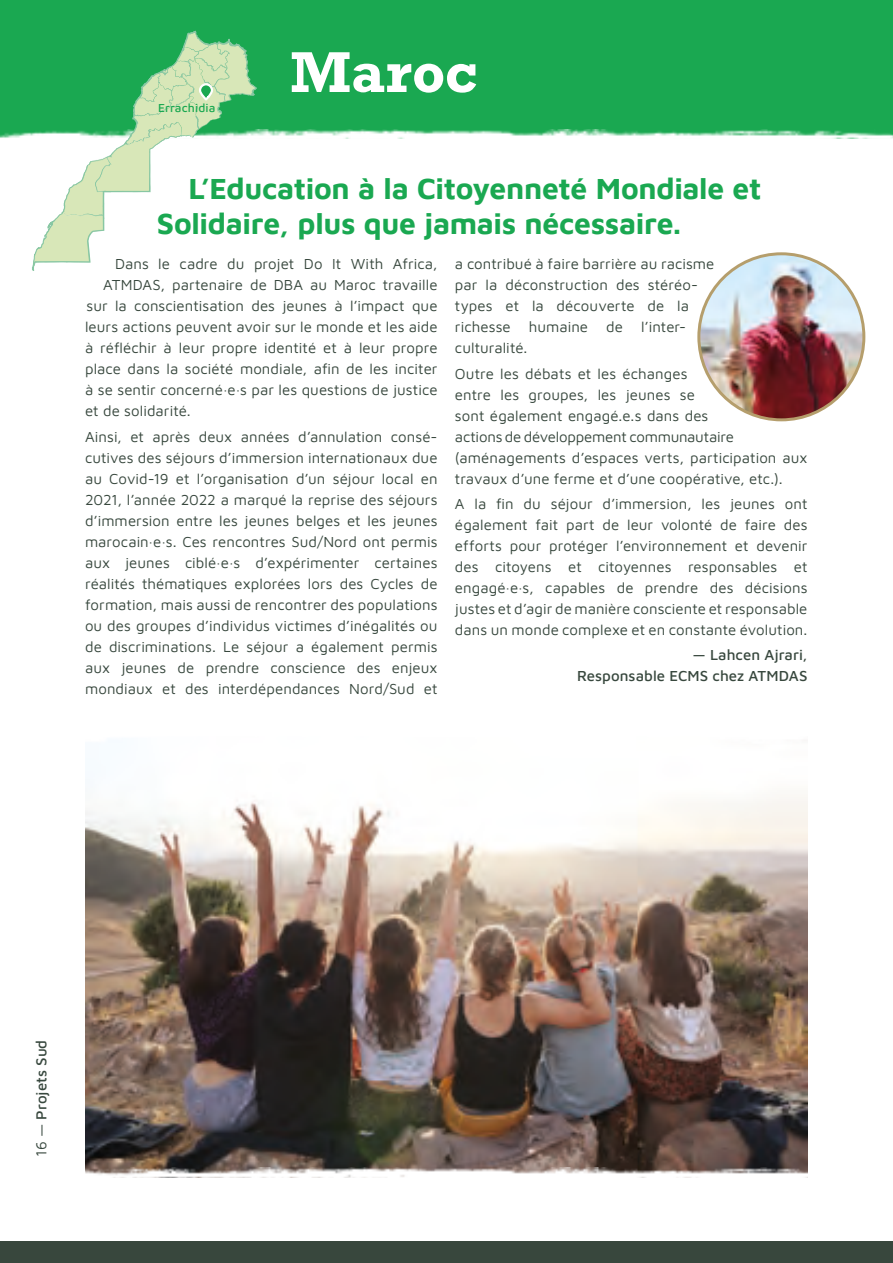
<style>
.page{position:relative;width:893px;height:1263px;background:#fff}
.page>*{position:absolute;margin:0;border:0;box-sizing:border-box;transform-origin:0 0}
.t1{font:700 54px "Rockwell";color:#fff}
.t2{font:700 30px/34.5px "Maven Pro";letter-spacing:-.01em;color:#1aa851}
.t3{font:15px/21px "Maven Pro";letter-spacing:.005em;color:#38483e}
.t4{font:500 15px/21px "Maven Pro";letter-spacing:.005em;color:#38483e;text-align:right}
.t5{font:500 12px "Maven Pro";letter-spacing:.01em;color:#1aa851}
.s1{font-weight:400}
</style>
<div class="page">
<div style="left:0;top:1242px;width:893px;height:21px;background:#38473d"></div>
<div style="left:0;top:0;width:893px;height:138px;background:#1aa851"></div>
<img style="left:0;top:130px;width:875px;height:9px">
<img style="left:875px;top:133px;width:18px;height:6px">
<svg style="left:32px;top:31px;width:225px;height:240px"></svg>
<img style="left:85px;top:795px;width:723px;height:372px">
<img style="left:699px;top:254px;width:165px;height:166px">
<img style="left:85px;top:1167px;width:723px;height:11px">
<p class="t5" style="left:158px;top:99px;width:59px">Errachidia</p>
<h1 class="t1" style="left:290px;top:37px;width:189px">Maroc</h1>
<h2 class="t2" style="left:157px;top:170px;width:606px;text-indent:32px">L’Education à la Citoyenneté Mondiale et<br>Solidaire, plus que jamais nécessaire.</h2>
<p class="t3" style="left:115px;top:253px;width:324px">Dans le cadre du projet Do It With Africa,</p>
<p class="t3" style="left:103px;top:274px;width:336px">ATMDAS, partenaire de DBA au Maroc travaille</p>
<p class="t3" style="left:87px;top:295px;width:353px">sur la conscientisation des jeunes à l’impact que</p>
<p class="t3" style="left:85px;top:316px;width:354px">leurs actions peuvent avoir sur le monde et les aide</p>
<p class="t3" style="left:85px;top:337px;width:354px">à réfléchir à leur propre identité et à leur propre</p>
<p class="t3" style="left:85px;top:358px;width:354px">place dans la société mondiale, afin de les inciter</p>
<p class="t3" style="left:85px;top:379px;width:354px">à se sentir concerné·e·s par les questions de justice</p>
<p class="t3" style="left:85px;top:400px;width:107px">et de solidarité.</p>
<p class="t3" style="left:85px;top:425px;width:354px">Ainsi, et après deux années d’annulation consé&shy;cutives des séjours d’immersion internationaux due au Covid-19 et l’organisation d’un séjour local en 2021, l’année 2022 a marqué la reprise des séjours d’immersion entre les jeunes belges et les jeunes marocain·e·s. Ces rencontres Sud/Nord ont permis aux jeunes ciblé·e·s d’expérimenter certaines réalités thématiques explorées lors des Cycles de formation, mais aussi de rencontrer des populations ou des groupes d’individus victimes d’inégalités ou de discriminations. Le séjour a également permis aux jeunes de prendre conscience des enjeux mondiaux et des interdépendances Nord/Sud et</p>
<p class="t3" style="left:455px;top:253px;width:261px">a contribué à faire barrière au racisme par la déconstruction des stéréo&shy;types et la découverte de la richesse humaine de l’inter&shy;culturalité.</p>
<p class="t3" style="left:455px;top:362px;width:354px">Outre les débats et les échanges<br>entre les groupes, les jeunes se<br>sont également engagé.e.s dans des<br>actions de développement communautaire (aménagements d’espaces verts, participation aux travaux d’une ferme et d’une coopérative, etc.).</p>
<p class="t3" style="left:455px;top:492px;width:354px;text-align:justify">A la fin du séjour d’immersion, les jeunes ont également fait part de leur volonté de faire des efforts pour protéger l’environnement et devenir des citoyens et citoyennes responsables et engagé·e·s, capables de prendre des décisions justes et d’agir de manière consciente et responsable dans un monde complexe et en constante évolution.</p>
<p class="t4" style="left:577px;top:644px;width:232px">— Lahcen Ajrari,<br>Responsable ECMS chez ATMDAS</p>
<p class="t4" style="left:30px;top:1157px;width:119px;rotate:-90deg"><span class="s1">16 —</span> Projets Sud</p>
</div>
